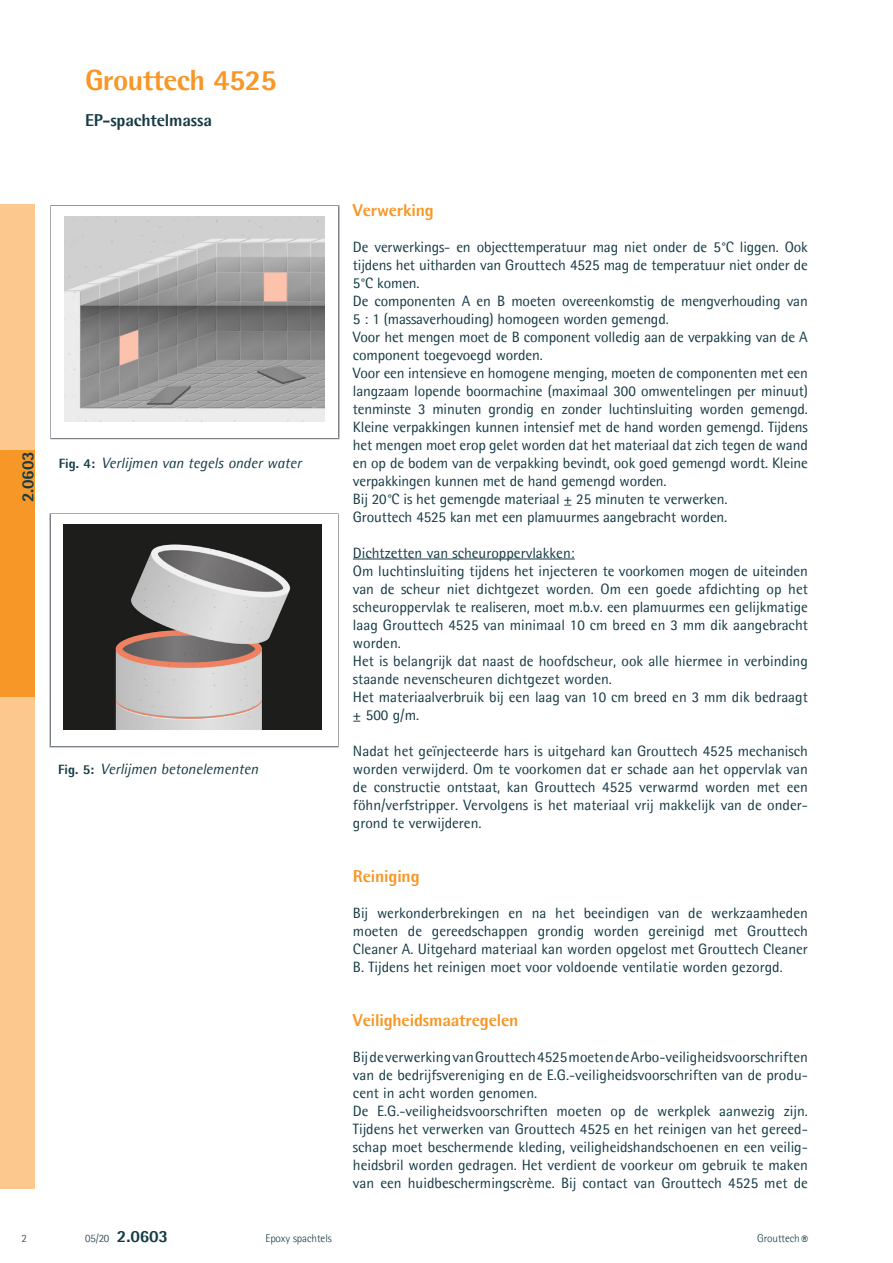
<style>
.page{position:relative;width:893px;height:1263px;background:#fff}
.page>*{position:absolute;margin:0;border:0;box-sizing:border-box;transform-origin:0 0}
.Productnaam{font:800 29.25px "Agfa Rotis Semisans";letter-spacing:-.02em;color:#f79727}
.Kopje{font:800 17.25px "Agfa Rotis Semisans";letter-spacing:-.01em;color:#f79727}
.Productomschrijving{font:800 17.25px "Agfa Rotis Semisans";letter-spacing:-.01em;color:#163b45}
.Body_alinea_smalle_k{font:800 17.25px "Agfa Rotis Semisans";letter-spacing:-.01em;color:#f79727}
.Productnummer{font:800 17.25px "Agfa Rotis Semisans";color:#163b45}
.Productnummer_zijbal{font:800 17.25px "Agfa Rotis Semisans";color:#163b45}
.Body_alinea_smalle_k-2{font:15px/18px "Agfa Rotis Semisans";letter-spacing:-.01em;color:#163b45;text-align:justify}
.Body_alinea{font:15px/18px "Agfa Rotis Semisans";color:#163b45;text-align:justify}
.Webac_Fotobijschrift{font:italic 15px "Agfa Rotis Semisans";color:#163b45}
.Body_alinea_onderstr{font:15px "Agfa Rotis Semisans";color:#163b45}
.t1{font:italic 13.5px "Agfa Rotis Semisans";color:#163b45}
.Soort_product____Gro{font:300 11.25px "Agfa Rotis Semisans";letter-spacing:-.01em;color:#163b45}
.Datum{font:300 11.25px "Agfa Rotis Semisans";color:#163b45}
.Datum_achterpag{font:300 11.25px "Agfa Rotis Semisans";color:#163b45}
.s1{font-weight:800;font-style:normal;font-size:13.5px}
</style>
<div class="page">
<hr style="left:353px;top:559px;width:222px;height:1px;background:#163b45">
<div style="left:0;top:204px;width:34px;height:984px;background:#fcc88e"></div>
<div style="left:0;top:451px;width:34px;height:246px;background:#f79727"></div>
<hr style="left:50px;top:205px;width:289px;height:2px;background:#7c8087">
<hr style="left:50px;top:207px;width:2px;height:231px;background:#7c8087">
<hr style="left:338px;top:207px;width:1px;height:231px;background:#7c8087">
<hr style="left:50px;top:438px;width:289px;height:1px;background:#7c8087">
<img style="left:64px;top:216px;width:260px;height:205px">
<hr style="left:50px;top:513px;width:289px;height:2px;background:#7c8087">
<hr style="left:50px;top:515px;width:1px;height:231px;background:#7c8087">
<hr style="left:337px;top:515px;width:2px;height:231px;background:#7c8087">
<hr style="left:50px;top:746px;width:289px;height:1px;background:#7c8087">
<img style="left:63px;top:525px;width:258px;height:204px">
<p class="Productnaam" style="left:85px;top:62px;width:193px">Grouttech 4525</p>
<p class="Productomschrijving" style="left:85px;top:109px;width:128px">EP-spachtelmassa</p>
<p class="Productnummer_zijbal" style="left:17px;top:502px;width:53px;rotate:-90deg">2.0603</p>
<p class="Webac_Fotobijschrift" style="left:59px;top:454px;width:244px"><span class="s1">Fig. 4:</span> Verlijmen van tegels onder water</p>
<p class="Webac_Fotobijschrift" style="left:58px;top:760px;width:202px"><span class="s1">Fig. 5:</span> Verlijmen betonelementen</p>
<p class="Kopje" style="left:353px;top:199px;width:82px">Verwerking</p>
<p class="Body_alinea_smalle_k-2" style="left:353px;top:238px;width:456px">De verwerkings- en objecttemperatuur mag niet onder de 5°C liggen. Ook tijdens het uitharden van Grouttech 4525 mag de temperatuur niet onder de 5°C komen.</p>
<p class="Body_alinea_smalle_k-2" style="left:353px;top:292px;width:456px">De componenten A en B moeten overeenkomstig de mengverhouding van<br>5 : 1 (massaverhouding) homogeen worden gemengd.</p>
<p class="Body_alinea_smalle_k-2" style="left:353px;top:328px;width:456px">Voor het mengen moet de B component volledig aan de verpakking van de A component toegevoegd worden.</p>
<p class="Body_alinea_smalle_k-2" style="left:353px;top:364px;width:456px">Voor een intensieve en homogene menging, moeten de componenten met een langzaam lopende boormachine (maximaal 300 omwentelingen per minuut) tenminste 3 minuten grondig en zonder luchtinsluiting worden gemengd.<br>Kleine verpakkingen kunnen intensief met de hand worden gemengd. Tijdens het mengen moet erop gelet worden dat het materiaal dat zich tegen de wand en op de bodem van de verpakking bevindt, ook goed gemengd wordt. Kleine verpakkingen kunnen met de hand gemengd worden.</p>
<p class="Body_alinea_smalle_k-2" style="left:353px;top:490px;width:376px">Bij 20°C is het gemengde materiaal ± 25 minuten te verwerken.</p>
<p class="Body_alinea_smalle_k-2" style="left:353px;top:508px;width:376px">Grouttech 4525 kan met een plamuurmes aangebracht worden.</p>
<p class="Body_alinea_onderstr" style="left:353px;top:544px;width:223px">Dichtzetten van scheuroppervlakken:</p>
<p class="Body_alinea_smalle_k-2" style="left:353px;top:562px;width:456px">Om luchtinsluiting tijdens het injecteren te voorkomen mogen de uiteinden van de scheur niet dichtgezet worden. Om een goede afdichting op het scheuroppervlak te realiseren, moet m.b.v. een plamuurmes een gelijkmatige laag Grouttech 4525 van minimaal 10 cm breed en 3 mm dik aangebracht worden.</p>
<p class="Body_alinea_smalle_k-2" style="left:353px;top:652px;width:456px">Het is belangrijk dat naast de hoofdscheur, ook alle hiermee in verbinding staande nevenscheuren dichtgezet worden.</p>
<p class="Body_alinea_smalle_k-2" style="left:353px;top:688px;width:456px">Het materiaalverbruik bij een laag van 10 cm breed en 3 mm dik bedraagt ± 500 g/m.</p>
<p class="Body_alinea_smalle_k-2" style="left:353px;top:742px;width:456px">Nadat het geïnjecteerde hars is uitgehard kan Grouttech 4525 mechanisch worden verwijderd. Om te voorkomen dat er schade aan het oppervlak van de constructie ontstaat, kan Grouttech 4525 verwarmd worden met een föhn/verfstripper. Vervolgens is het materiaal vrij makkelijk van de onder&shy;grond te verwijderen.</p>
<p class="Body_alinea_smalle_k" style="left:353px;top:865px;width:68px">Reiniging</p>
<p class="Body_alinea" style="left:353px;top:904px;width:456px">Bij werkonderbrekingen en na het beeindigen van de werkzaamheden moeten de gereedschappen grondig worden gereinigd met Grouttech Cleaner A. Uitgehard materiaal kan worden opgelost met Grouttech Cleaner B. Tijdens het reinigen moet voor voldoende ventilatie worden gezorgd.</p>
<p class="Kopje" style="left:353px;top:1009px;width:167px">Veiligheidsmaatregelen</p>
<p class="Body_alinea" style="left:353px;top:1048px;width:456px">Bij de verwerking van Grouttech 4525 moeten de Arbo-veiligheidsvoorschriften van de bedrijfsvereniging en de E.G.-veiligheidsvoorschriften van de produ&shy;cent in acht worden genomen.</p>
<p class="Body_alinea" style="left:353px;top:1102px;width:456px">De E.G.-veiligheidsvoorschriften moeten op de werkplek aanwezig zijn.<br>Tijdens het verwerken van Grouttech 4525 en het reinigen van het gereed&shy;schap moet beschermende kleding, veiligheidshandschoenen en een veilig&shy;heidsbril worden gedragen. Het verdient de voorkeur om gebruik te maken van een huidbeschermingscrème. Bij contact van Grouttech 4525 met de</p>
<p class="Datum_achterpag" style="left:21px;top:1232px;width:7px">2</p>
<p class="Datum" style="left:85px;top:1232px;width:26px">05/20</p>
<p class="Productnummer" style="left:117px;top:1225px;width:53px">2.0603</p>
<p class="Soort_product____Gro" style="left:265px;top:1232px;width:68px">Epoxy spachtels</p>
<p class="Soort_product____Gro" style="left:757px;top:1232px;width:44px">Grouttech</p>
<p class="t1" style="left:800px;top:1232px;width:8px">®</p>
</div>
